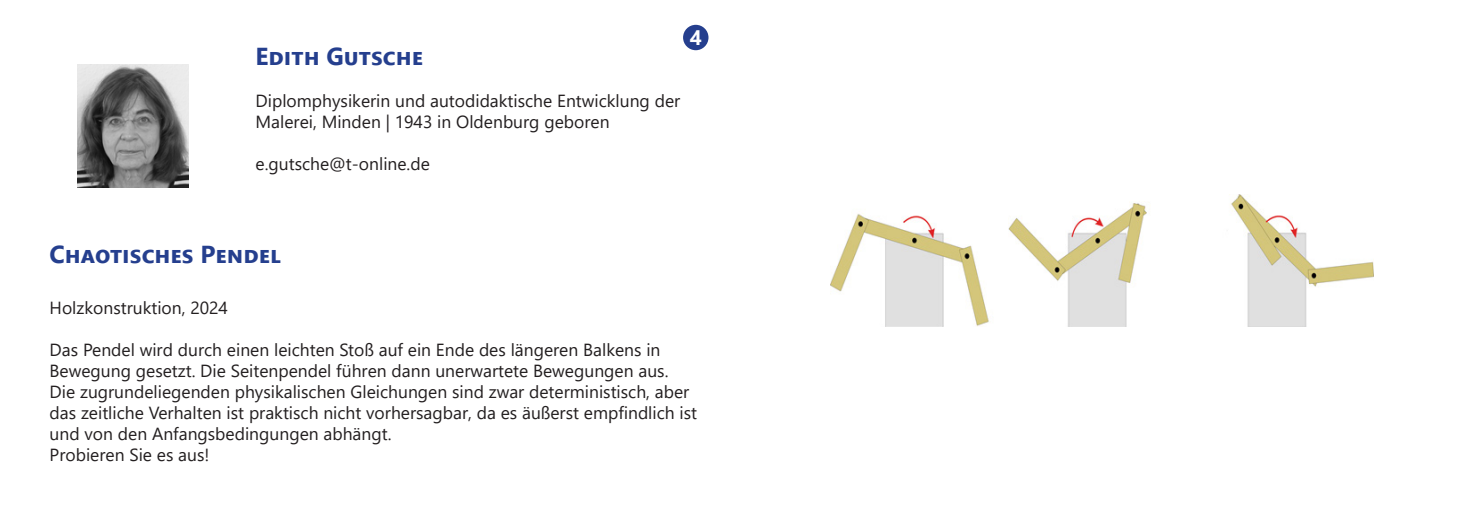
<style>
.page{position:relative;width:1469px;height:521px;background:#fff}
.page>*{position:absolute;margin:0;border:0;box-sizing:border-box;transform-origin:0 0}
.t1{font:700 24.5px "Segoe UI";color:#253f8e}
.t2{font:700 21px "Segoe UI";color:#fff}
.t3{font:17.5px/21px "Segoe UI";color:#231f20}
</style>
<div class="page">
<img style="left:77px;top:65px;width:112px;height:123px">
<img style="left:830px;top:195px;width:543px;height:131px">
<div style="left:683px;top:25px;width:25px;height:25px;background:#253f8e;border-radius:50%"></div>
<p class="t1" style="left:255px;top:33px;width:169px">Edith Gutsche</p>
<p class="t3" style="left:255px;top:89px;width:426px">Diplomphysikerin und autodidaktische Entwicklung der</p>
<p class="t3" style="left:255px;top:110px;width:355px">Malerei, Minden | 1943 in Oldenburg geboren</p>
<p class="t3" style="left:255px;top:152px;width:176px">e.gutsche@t-online.de</p>
<p class="t2" style="left:689px;top:17px;width:14px">4</p>
<p class="t1" style="left:50px;top:232px;width:233px">Chaotisches Pendel</p>
<p class="t3" style="left:50px;top:296px;width:180px">Holzkonstruktion, 2024</p>
<p class="t3" style="left:50px;top:338px;width:612px">Das Pendel wird durch einen leichten Stoß auf ein Ende des längeren Balkens in</p>
<p class="t3" style="left:50px;top:359px;width:620px">Bewegung gesetzt. Die Seitenpendel führen dann unerwartete Bewegungen aus.</p>
<p class="t3" style="left:50px;top:380px;width:649px">Die zugrundeliegenden physikalischen Gleichungen sind zwar deterministisch, aber das zeitliche Verhalten ist praktisch nicht vorhersagbar, da es äußerst empfindlich ist und von den Anfangsbedingungen abhängt.</p>
<p class="t3" style="left:50px;top:443px;width:161px">Probieren Sie es aus!</p>
</div>
